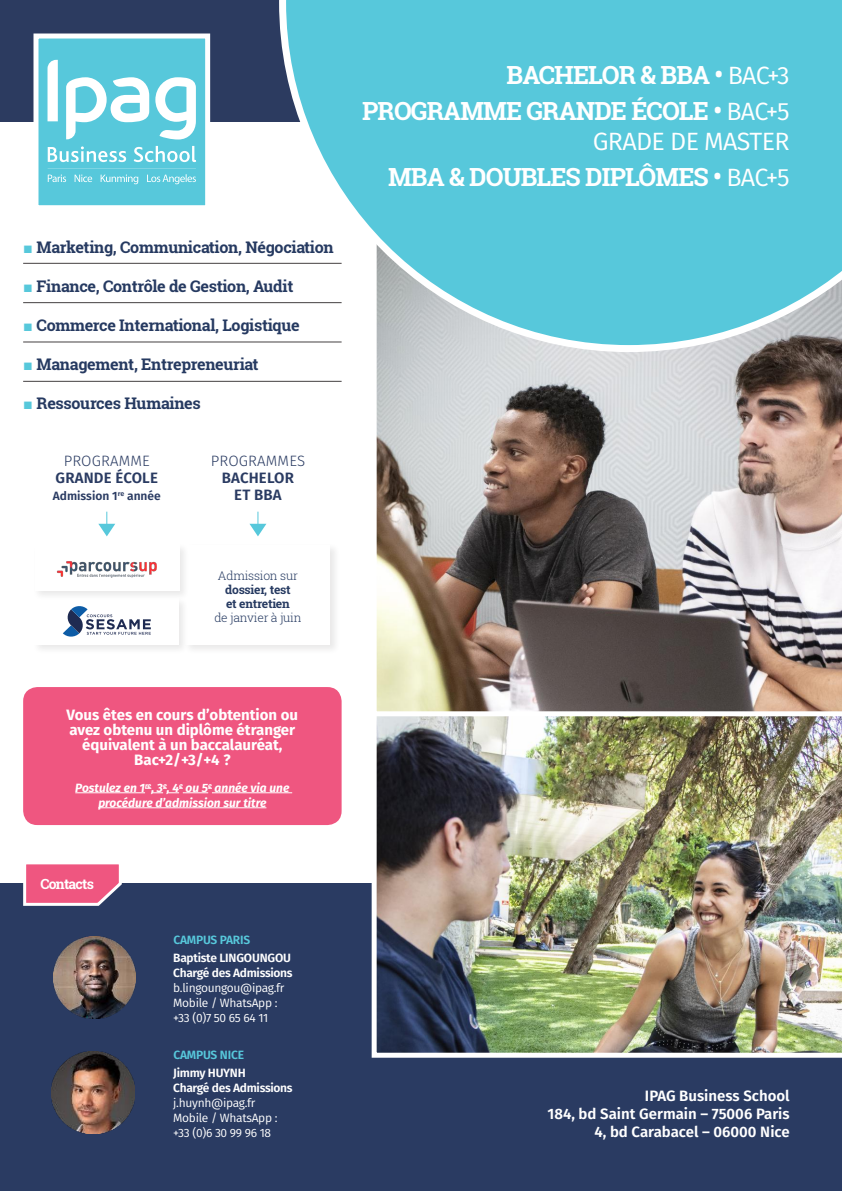
<style>
.page{position:relative;width:842px;height:1191px;background:#fff}
.page>*{position:absolute;margin:0;border:0;box-sizing:border-box;transform-origin:0 0}
.t1{font:700 25px/35.7px "Roboto Slab";letter-spacing:-.035em;color:#fff;text-align:right}
.t2{font:25px "Fira Sans";letter-spacing:-.025em;color:#fff}
.t3{font:700 16px "Roboto Slab";letter-spacing:-.02em;color:#263a61}
.t4{font:700 15px/15px "Fira Sans";color:#fff;text-align:center}
.t5{font:600 15px/18px "Fira Sans";color:#fff;text-align:right}
.t6{font:600 15px/17px "Fira Sans";letter-spacing:.01em;color:#2a3b62;text-align:center}
.t7{font:300 15px "Fira Sans";letter-spacing:.01em;color:#2a3b62}
.t8{font:700 14px "Roboto Slab";letter-spacing:-.05em;color:#fff}
.t9{font:12px/15px "Fira Sans";letter-spacing:-.025em;color:#fff}
.t10{font:600 12px/15px "Fira Sans";letter-spacing:-.025em;color:#fff}
.t11{font:italic 700 12px/15px "Fira Sans";color:#fff;text-align:center}
.t12{font:300 12px "Roboto Slab";letter-spacing:-.02em;color:#263a61}
.t13{font:700 12px/14px "Roboto Slab";letter-spacing:-.02em;color:#263a61}
.t14{font:600 12px "Fira Sans";letter-spacing:-.015em;color:#57c8db}
.t15{font:600 12px "Fira Sans";color:#2a3b62}
.s1{font-family:"Arial";font-weight:900;color:#57c8db}
.s2{font-family:"Fira Sans";font-weight:400}
</style>
<div class="page">
<div style="left:0;top:883px;width:842px;height:308px;background:#2a3b62"></div>
<img style="left:372px;top:716px;width:470px;height:341px">
<img style="left:376px;top:352px;width:466px;height:360px">
<div style="left:0;top:0;width:842px;height:122px;background:#2c3b60"></div>
<svg style="left:279px;top:0;width:563px;height:352px;background:#6fccdc"></svg>
<hr style="left:23px;top:263px;width:319px;height:1px;background:#444041">
<hr style="left:23px;top:342px;width:319px;height:1px;background:#444041">
<hr style="left:23px;top:302px;width:319px;height:1px;background:#444041">
<hr style="left:23px;top:381px;width:319px;height:1px;background:#444041">
<svg style="left:40px;top:39px;width:164px;height:165px;background:#78d2e2"></svg>
<div style="left:34px;top:33px;width:176px;height:177px;border:5px solid #fff"></div>
<div style="left:184px;top:543px;width:156px;height:111px;background:#f5f5f5"></div>
<div style="left:186px;top:544px;width:144px;height:100px;background:#fff"></div>
<svg style="left:98px;top:511px;width:17px;height:25px"></svg>
<div style="left:33px;top:596px;width:156px;height:58px;background:#f6f6f6"></div>
<div style="left:35px;top:598px;width:144px;height:46px;background:#fff"></div>
<div style="left:33px;top:543px;width:156px;height:58px;background:#f7f7f7"></div>
<div style="left:35px;top:544px;width:144px;height:47px;background:#fff"></div>
<svg style="left:249px;top:511px;width:17px;height:25px"></svg>
<svg style="left:63px;top:606px;width:88px;height:31px"></svg>
<img style="left:56px;top:561px;width:101px;height:17px">
<img style="left:53px;top:936px;width:82px;height:82px">
<img style="left:52px;top:1051px;width:82px;height:82px">
<svg style="left:23px;top:864px;width:99px;height:42px;background:#e4698e"></svg>
<div style="left:23px;top:687px;width:319px;height:138px;background:#ef5680;border-radius:14px"></div>
<hr style="left:75px;top:792px;width:70px;height:1px;background:#fff">
<svg style="left:145px;top:788px;width:67px;height:5px"></svg>
<hr style="left:212px;top:792px;width:80px;height:1px;background:#fff">
<hr style="left:98px;top:807px;width:168px;height:1px;background:#fff">
<p class="t3" style="left:23px;top:236px;width:312px"><span class="s1">■</span> Marketing, Communication, Négociation</p>
<p class="t3" style="left:23px;top:275px;width:272px"><span class="s1">■</span> Finance, Contrôle de Gestion, Audit</p>
<p class="t3" style="left:23px;top:314px;width:278px"><span class="s1">■</span> Commerce International, Logistique</p>
<p class="t3" style="left:23px;top:353px;width:237px"><span class="s1">■</span> Management, Entrepreneuriat</p>
<p class="t3" style="left:23px;top:392px;width:179px"><span class="s1">■</span> Ressources Humaines</p>
<p class="t7" style="left:64px;top:450px;width:88px">PROGRAMME</p>
<p class="t6" style="left:56px;top:468px;width:104px">GRANDE ÉCOLE</p>
<p class="t15" style="left:53px;top:486px;width:109px">Admission 1<sup>re</sup> année</p>
<p class="t7" style="left:211px;top:450px;width:96px">PROGRAMMES</p>
<p class="t6" style="left:222px;top:468px;width:73px">BACHELOR<br>ET BBA</p>
<p class="t12" style="left:218px;top:567px;width:81px">Admission sur</p>
<p class="t13" style="left:225px;top:582px;width:67px">dossier, test et entretien</p>
<p class="t12" style="left:214px;top:609px;width:89px">de janvier à juin</p>
<h1 class="t1" style="left:362px;top:57px;width:429px">BACHELOR &amp; BBA • <span class="s2">BAC+3<br></span>PROGRAMME GRANDE ÉCOLE • <span class="s2">BAC+5</span></h1>
<h1 class="t2" style="left:593px;top:123px;width:198px">GRADE DE MASTER</h1>
<h1 class="t1" style="left:388px;top:158px;width:403px">MBA &amp; DOUBLES DIPLÔMES • <span class="s2">BAC+5</span></h1>
<p class="t4" style="left:67px;top:706px;width:233px">Vous êtes en cours d’obtention ou avez obtenu un diplôme étranger équivalent à un baccalauréat,<br>Bac+2/+3/+4 ?</p>
<p class="t11" style="left:75px;top:779px;width:216px">Postulez en 1<sup>re</sup>, 3<sup>e</sup>, 4<sup>e</sup> ou 5<sup>e</sup> année via une procédure d’admission sur titre</p>
<p class="t8" style="left:40px;top:874px;width:55px">Contacts</p>
<p class="t14" style="left:173px;top:929px;width:78px">CAMPUS PARIS</p>
<p class="t10" style="left:173px;top:949px;width:121px">Baptiste LINGOUNGOU<br>Chargé des Admissions</p>
<p class="t9" style="left:173px;top:979px;width:113px">b.lingoungou@ipag.fr<br>Mobile / WhatsApp : +33 (0)7 50 65 64 11</p>
<p class="t14" style="left:173px;top:1045px;width:72px">CAMPUS NICE</p>
<p class="t10" style="left:173px;top:1064px;width:121px">Jimmy HUYNH<br>Chargé des Admissions</p>
<p class="t9" style="left:173px;top:1095px;width:106px">j.huynh@ipag.fr<br>Mobile / WhatsApp : +33 (0)6 30 99 96 18</p>
<p class="t5" style="left:548px;top:1086px;width:244px">IPAG Business School<br>184, bd Saint Germain – 75006 Paris<br>4, bd Carabacel – 06000 Nice</p>
</div>
